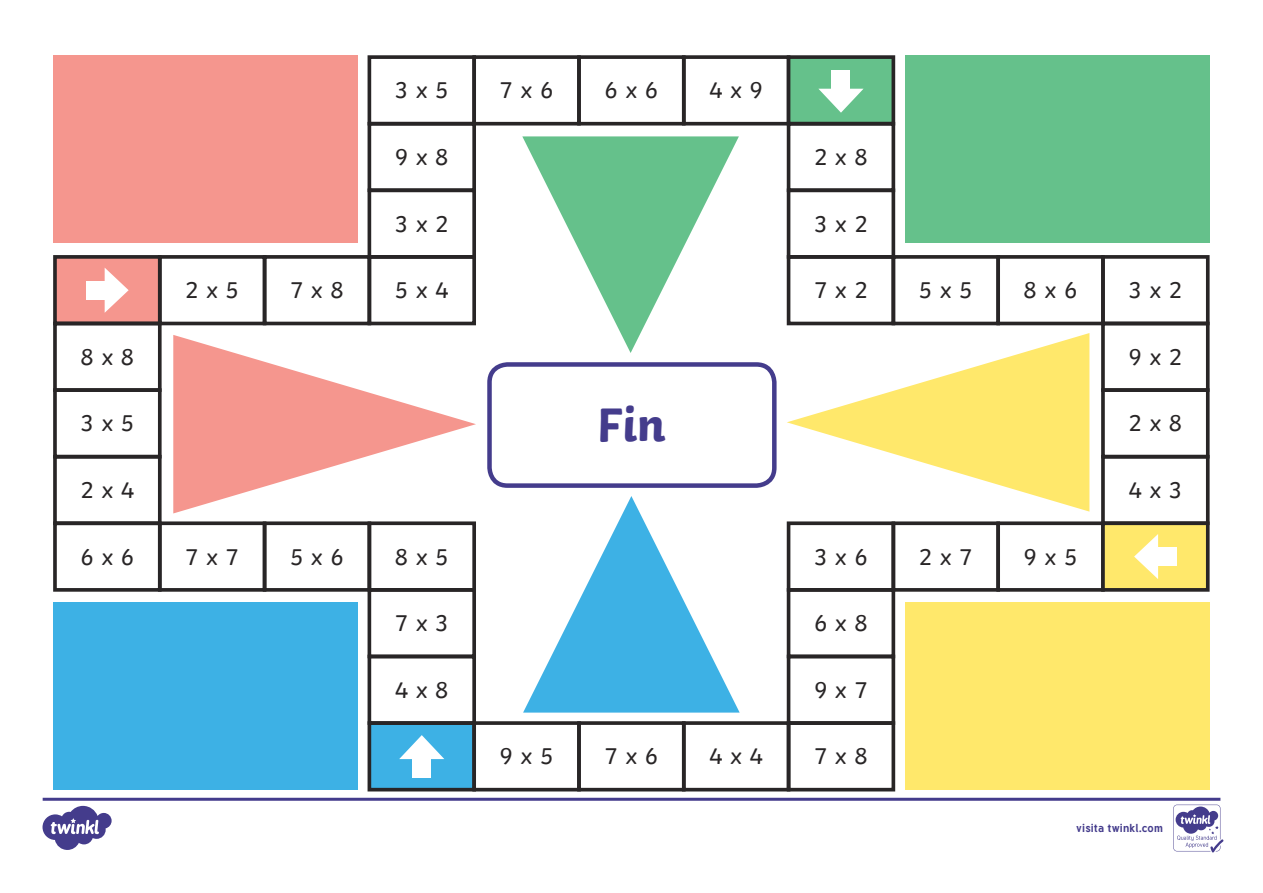
<style>
.page{position:relative;width:1263px;height:893px;background:#fff}
.page>*{position:absolute;margin:0;border:0;box-sizing:border-box;transform-origin:0 0}
.t1{font:700 49.5px "Twinkl";color:#443c8c}
.t2{font:24px "Twinkl";color:#282526}
.t3{font:700 11.4px "Tuffy";letter-spacing:.015em;color:#443c8c}
</style>
<div class="page">
<div style="left:368px;top:55px;width:108px;height:71px;border:4px solid #282526"></div>
<div style="left:368px;top:721px;width:108px;height:70px;background:#3db1e5;border:4px solid #282526"></div>
<div style="left:577px;top:55px;width:109px;height:71px;border:4px solid #282526"></div>
<div style="left:577px;top:721px;width:109px;height:70px;border:4px solid #282526"></div>
<div style="left:996px;top:255px;width:109px;height:70px;border:4px solid #282526"></div>
<div style="left:368px;top:255px;width:108px;height:70px;border:4px solid #282526"></div>
<div style="left:487px;top:362px;width:289px;height:126px;border:4px solid #443c8c;border-radius:18px"></div>
<div style="left:996px;top:521px;width:109px;height:71px;border:4px solid #282526"></div>
<div style="left:158px;top:521px;width:108px;height:71px;border:4px solid #282526"></div>
<div style="left:472px;top:55px;width:109px;height:71px;border:4px solid #282526"></div>
<div style="left:472px;top:721px;width:109px;height:70px;border:4px solid #282526"></div>
<div style="left:891px;top:255px;width:109px;height:70px;border:4px solid #282526"></div>
<div style="left:263px;top:255px;width:108px;height:70px;border:4px solid #282526"></div>
<div style="left:891px;top:521px;width:109px;height:71px;border:4px solid #282526"></div>
<div style="left:53px;top:521px;width:109px;height:71px;border:4px solid #282526"></div>
<div style="left:682px;top:55px;width:108px;height:71px;border:4px solid #282526"></div>
<div style="left:682px;top:721px;width:108px;height:70px;border:4px solid #282526"></div>
<div style="left:1101px;top:255px;width:108px;height:70px;border:4px solid #282526"></div>
<div style="left:53px;top:255px;width:109px;height:70px;background:#f5968e;border:4px solid #282526"></div>
<div style="left:787px;top:55px;width:108px;height:71px;background:#65c18b;border:4px solid #282526"></div>
<div style="left:787px;top:588px;width:108px;height:70px;border:4px solid #282526"></div>
<div style="left:368px;top:588px;width:108px;height:70px;border:4px solid #282526"></div>
<div style="left:1101px;top:322px;width:108px;height:70px;border:4px solid #282526"></div>
<div style="left:53px;top:322px;width:109px;height:70px;border:4px solid #282526"></div>
<div style="left:787px;top:188px;width:108px;height:71px;border:4px solid #282526"></div>
<div style="left:368px;top:188px;width:108px;height:71px;border:4px solid #282526"></div>
<div style="left:787px;top:721px;width:108px;height:70px;border:4px solid #282526"></div>
<div style="left:1101px;top:455px;width:108px;height:70px;border:4px solid #282526"></div>
<div style="left:53px;top:455px;width:109px;height:70px;border:4px solid #282526"></div>
<div style="left:787px;top:122px;width:108px;height:70px;border:4px solid #282526"></div>
<div style="left:368px;top:122px;width:108px;height:70px;border:4px solid #282526"></div>
<div style="left:787px;top:655px;width:108px;height:70px;border:4px solid #282526"></div>
<div style="left:368px;top:655px;width:108px;height:70px;border:4px solid #282526"></div>
<div style="left:1101px;top:388px;width:108px;height:70px;border:4px solid #282526"></div>
<div style="left:53px;top:388px;width:109px;height:70px;border:4px solid #282526"></div>
<div style="left:787px;top:255px;width:108px;height:70px;border:4px solid #282526"></div>
<div style="left:158px;top:255px;width:108px;height:70px;border:4px solid #282526"></div>
<div style="left:787px;top:521px;width:108px;height:71px;border:4px solid #282526"></div>
<div style="left:368px;top:521px;width:108px;height:71px;border:4px solid #282526"></div>
<div style="left:1101px;top:521px;width:108px;height:71px;background:#ffe86b;border:4px solid #282526"></div>
<div style="left:263px;top:521px;width:108px;height:71px;border:4px solid #282526"></div>
<div style="left:53px;top:55px;width:304px;height:187px;background:#f5968e"></div>
<div style="left:53px;top:602px;width:304px;height:187px;background:#3db1e5"></div>
<div style="left:905px;top:55px;width:304px;height:187px;background:#65c18b"></div>
<div style="left:905px;top:602px;width:304px;height:187px;background:#ffe86b"></div>
<svg style="left:523px;top:496px;width:217px;height:217px"></svg>
<svg style="left:522px;top:136px;width:217px;height:217px"></svg>
<svg style="left:173px;top:335px;width:303px;height:178px"></svg>
<svg style="left:787px;top:333px;width:302px;height:179px"></svg>
<svg style="left:819px;top:89px;width:44px;height:24px"></svg>
<div style="left:832px;top:70px;width:18px;height:20px;background:#fff"></div>
<svg style="left:399px;top:735px;width:45px;height:24px"></svg>
<div style="left:412px;top:757px;width:19px;height:21px;background:#fff"></div>
<svg style="left:105px;top:268px;width:24px;height:45px"></svg>
<div style="left:86px;top:281px;width:20px;height:19px;background:#fff"></div>
<svg style="left:1134px;top:534px;width:24px;height:45px"></svg>
<div style="left:1156px;top:547px;width:20px;height:19px;background:#fff"></div>
<svg style="left:43px;top:798px;width:1180px;height:54px"></svg>
<p class="t2" style="left:394px;top:72px;width:56px">3 x 5</p>
<p class="t2" style="left:604px;top:72px;width:56px">6 x 6</p>
<p class="t2" style="left:499px;top:72px;width:56px">7 x 6</p>
<p class="t2" style="left:709px;top:72px;width:56px">4 x 9</p>
<p class="t2" style="left:394px;top:138px;width:56px">9 x 8</p>
<p class="t2" style="left:814px;top:138px;width:56px">2 x 8</p>
<p class="t2" style="left:394px;top:205px;width:56px">3 x 2</p>
<p class="t2" style="left:814px;top:205px;width:56px">3 x 2</p>
<p class="t2" style="left:394px;top:272px;width:56px">5 x 4</p>
<p class="t2" style="left:1023px;top:272px;width:56px">8 x 6</p>
<p class="t2" style="left:185px;top:272px;width:56px">2 x 5</p>
<p class="t2" style="left:814px;top:272px;width:56px">7 x 2</p>
<p class="t2" style="left:290px;top:272px;width:56px">7 x 8</p>
<p class="t2" style="left:918px;top:272px;width:56px">5 x 5</p>
<p class="t2" style="left:1128px;top:272px;width:56px">3 x 2</p>
<p class="t2" style="left:80px;top:338px;width:56px">8 x 8</p>
<p class="t2" style="left:1128px;top:338px;width:56px">9 x 2</p>
<h1 class="t1" style="left:597px;top:384px;width:70px">Fin</h1>
<p class="t2" style="left:80px;top:405px;width:56px">3 x 5</p>
<p class="t2" style="left:1128px;top:405px;width:56px">2 x 8</p>
<p class="t2" style="left:80px;top:471px;width:56px">2 x 4</p>
<p class="t2" style="left:1128px;top:471px;width:56px">4 x 3</p>
<p class="t2" style="left:80px;top:538px;width:56px">6 x 6</p>
<p class="t2" style="left:918px;top:538px;width:56px">2 x 7</p>
<p class="t2" style="left:290px;top:538px;width:56px">5 x 6</p>
<p class="t2" style="left:394px;top:538px;width:56px">8 x 5</p>
<p class="t2" style="left:814px;top:538px;width:56px">3 x 6</p>
<p class="t2" style="left:185px;top:538px;width:56px">7 x 7</p>
<p class="t2" style="left:1023px;top:538px;width:56px">9 x 5</p>
<p class="t2" style="left:394px;top:605px;width:56px">7 x 3</p>
<p class="t2" style="left:814px;top:605px;width:56px">6 x 8</p>
<p class="t2" style="left:394px;top:671px;width:56px">4 x 8</p>
<p class="t2" style="left:814px;top:671px;width:56px">9 x 7</p>
<p class="t2" style="left:499px;top:738px;width:56px">9 x 5</p>
<p class="t2" style="left:604px;top:738px;width:56px">7 x 6</p>
<p class="t2" style="left:709px;top:738px;width:56px">4 x 4</p>
<p class="t2" style="left:814px;top:738px;width:56px">7 x 8</p>
<p class="t3" style="left:1076px;top:819px;width:88px">visita twinkl.com</p>
</div>
